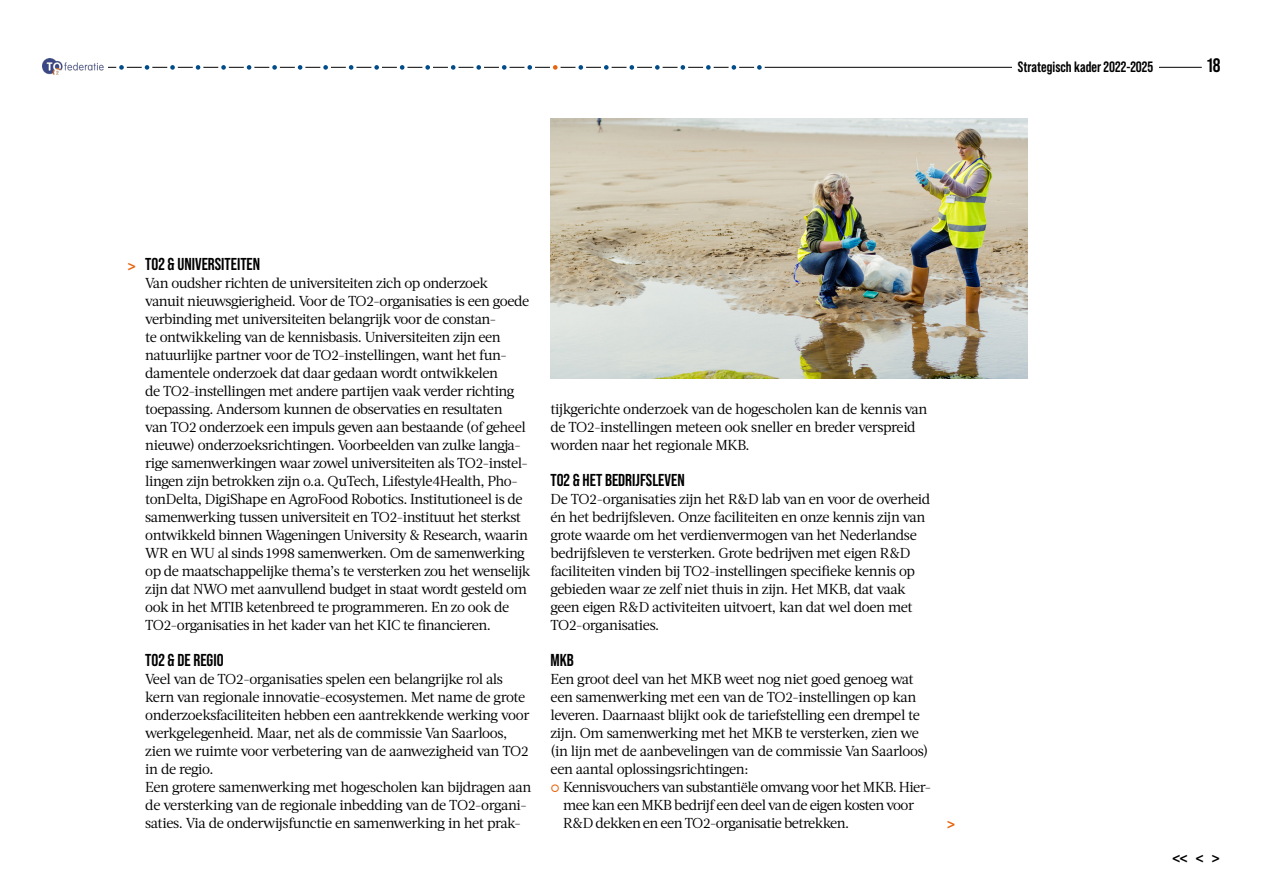
<style>
.page{position:relative;width:1263px;height:893px;background:#fff}
.page>*{position:absolute;margin:0;border:0;box-sizing:border-box;transform-origin:0 0}
.t1{font:700 19.5px "Bebas Neue Pro";color:#000}
.t2{font:18px "Bebas Neue Pro Exp Bd";color:#000}
.t3{font:18px "Bebas Neue Pro Exp Bd";color:#e6650e}
.t4{font:700 17.25px "Bebas Neue Pro";color:#000}
.t5{font:700 15px "Bebas Neue Pro";color:#000}
.t6{font:14.4px/18px "Acta";letter-spacing:-.035em;color:#000}
</style>
<div class="page">
<img style="left:550px;top:118px;width:478px;height:260px">
<hr style="left:68px;top:67px;width:1134px;height:1px;background:#000">
<img style="left:43px;top:58px;width:65px;height:17px">
<div style="left:1012px;top:47px;width:147px;height:31px;background:#fff"></div>
<div style="left:118px;top:64px;width:7px;height:7px;background:#004d8a;border-radius:50%"></div>
<div style="left:116px;top:62px;width:11px;height:11px;border:3px solid #fff;border-radius:50%"></div>
<div style="left:143px;top:64px;width:8px;height:7px;background:#004d8a;border-radius:50%"></div>
<div style="left:142px;top:62px;width:10px;height:11px;border:3px solid #fff;border-radius:50%"></div>
<div style="left:169px;top:64px;width:7px;height:7px;background:#004d8a;border-radius:50%"></div>
<div style="left:167px;top:62px;width:11px;height:11px;border:3px solid #fff;border-radius:50%"></div>
<div style="left:194px;top:64px;width:8px;height:7px;background:#004d8a;border-radius:50%"></div>
<div style="left:193px;top:62px;width:10px;height:11px;border:3px solid #fff;border-radius:50%"></div>
<div style="left:220px;top:64px;width:7px;height:7px;background:#004d8a;border-radius:50%"></div>
<div style="left:218px;top:62px;width:11px;height:11px;border:3px solid #fff;border-radius:50%"></div>
<div style="left:245px;top:64px;width:8px;height:7px;background:#004d8a;border-radius:50%"></div>
<div style="left:244px;top:62px;width:10px;height:11px;border:3px solid #fff;border-radius:50%"></div>
<div style="left:271px;top:64px;width:7px;height:7px;background:#004d8a;border-radius:50%"></div>
<div style="left:269px;top:62px;width:11px;height:11px;border:3px solid #fff;border-radius:50%"></div>
<div style="left:296px;top:64px;width:8px;height:7px;background:#004d8a;border-radius:50%"></div>
<div style="left:295px;top:62px;width:10px;height:11px;border:3px solid #fff;border-radius:50%"></div>
<div style="left:322px;top:64px;width:7px;height:7px;background:#004d8a;border-radius:50%"></div>
<div style="left:320px;top:62px;width:11px;height:11px;border:3px solid #fff;border-radius:50%"></div>
<div style="left:347px;top:64px;width:8px;height:7px;background:#004d8a;border-radius:50%"></div>
<div style="left:346px;top:62px;width:10px;height:11px;border:3px solid #fff;border-radius:50%"></div>
<div style="left:373px;top:64px;width:7px;height:7px;background:#004d8a;border-radius:50%"></div>
<div style="left:371px;top:62px;width:11px;height:11px;border:3px solid #fff;border-radius:50%"></div>
<div style="left:398px;top:64px;width:8px;height:7px;background:#004d8a;border-radius:50%"></div>
<div style="left:397px;top:62px;width:10px;height:11px;border:3px solid #fff;border-radius:50%"></div>
<div style="left:424px;top:64px;width:7px;height:7px;background:#004d8a;border-radius:50%"></div>
<div style="left:422px;top:62px;width:11px;height:11px;border:3px solid #fff;border-radius:50%"></div>
<div style="left:449px;top:64px;width:8px;height:7px;background:#004d8a;border-radius:50%"></div>
<div style="left:448px;top:62px;width:10px;height:11px;border:3px solid #fff;border-radius:50%"></div>
<div style="left:475px;top:64px;width:7px;height:7px;background:#004d8a;border-radius:50%"></div>
<div style="left:473px;top:62px;width:11px;height:11px;border:3px solid #fff;border-radius:50%"></div>
<div style="left:500px;top:64px;width:8px;height:7px;background:#004d8a;border-radius:50%"></div>
<div style="left:499px;top:62px;width:11px;height:11px;border:3px solid #fff;border-radius:50%"></div>
<div style="left:526px;top:64px;width:8px;height:7px;background:#004d8a;border-radius:50%"></div>
<div style="left:524px;top:62px;width:11px;height:11px;border:3px solid #fff;border-radius:50%"></div>
<div style="left:551px;top:64px;width:8px;height:7px;background:#e6650e;border-radius:50%"></div>
<div style="left:550px;top:62px;width:11px;height:11px;border:3px solid #fff;border-radius:50%"></div>
<div style="left:577px;top:64px;width:8px;height:7px;background:#004d8a;border-radius:50%"></div>
<div style="left:575px;top:62px;width:11px;height:11px;border:3px solid #fff;border-radius:50%"></div>
<div style="left:602px;top:64px;width:8px;height:7px;background:#004d8a;border-radius:50%"></div>
<div style="left:601px;top:62px;width:11px;height:11px;border:3px solid #fff;border-radius:50%"></div>
<div style="left:628px;top:64px;width:8px;height:7px;background:#004d8a;border-radius:50%"></div>
<div style="left:626px;top:62px;width:11px;height:11px;border:3px solid #fff;border-radius:50%"></div>
<div style="left:653px;top:64px;width:8px;height:7px;background:#004d8a;border-radius:50%"></div>
<div style="left:652px;top:62px;width:11px;height:11px;border:3px solid #fff;border-radius:50%"></div>
<div style="left:679px;top:64px;width:8px;height:7px;background:#004d8a;border-radius:50%"></div>
<div style="left:677px;top:62px;width:11px;height:11px;border:3px solid #fff;border-radius:50%"></div>
<div style="left:704px;top:64px;width:8px;height:7px;background:#004d8a;border-radius:50%"></div>
<div style="left:703px;top:62px;width:11px;height:11px;border:3px solid #fff;border-radius:50%"></div>
<div style="left:730px;top:64px;width:8px;height:7px;background:#004d8a;border-radius:50%"></div>
<div style="left:728px;top:62px;width:11px;height:11px;border:3px solid #fff;border-radius:50%"></div>
<div style="left:755px;top:64px;width:8px;height:7px;background:#004d8a;border-radius:50%"></div>
<div style="left:754px;top:62px;width:11px;height:11px;border:3px solid #fff;border-radius:50%"></div>
<p class="t5" style="left:1018px;top:58px;width:137px">Strategisch kader 2022-2025</p>
<h1 class="t1" style="left:1207px;top:54px;width:15px">18</h1>
<p class="t3" style="left:127px;top:254px;width:11px">&gt;</p>
<p class="t4" style="left:145px;top:254px;width:116px">TO2 &amp; UNIVERSITEITEN</p>
<p class="t6" style="left:145px;top:274px;width:387px">Van oudsher richten de universiteiten zich op onderzoek vanuit nieuwsgierigheid. Voor de TO2-organisaties is een goede verbinding met universiteiten belangrijk voor de constan-<br>te ontwikkeling van de kennisbasis. Universiteiten zijn een natuurlijke partner voor de TO2-instellingen, want het fun&shy;damentele onderzoek dat daar gedaan wordt ontwikkelen<br>de TO2-instellingen met andere partijen vaak verder richting toepassing. Andersom kunnen de observaties en resultaten<br>van TO2 onderzoek een impuls geven aan bestaande (of geheel nieuwe) onderzoeksrichtingen. Voorbeelden van zulke langja&shy;rige samenwerkingen waar zowel universiteiten als TO2-instel&shy;lingen zijn betrokken zijn o.a. QuTech, Lifestyle4Health, Pho&shy;tonDelta, DigiShape en AgroFood Robotics. Institutioneel is de samenwerking tussen universiteit en TO2-instituut het sterkst ontwikkeld binnen Wageningen University &amp; Research, waarin WR en WU al sinds 1998 samenwerken. Om de samenwerking op de maatschappelijke thema’s te versterken zou het wenselijk zijn dat NWO met aanvullend budget in staat wordt gesteld om ook in het MTIB ketenbreed te programmeren. En zo ook de TO2-organisaties in het kader van het KIC te financieren.</p>
<p class="t4" style="left:145px;top:650px;width:80px">TO2 &amp; DE REGIO</p>
<p class="t6" style="left:145px;top:670px;width:387px">Veel van de TO2-organisaties spelen een belangrijke rol als kern van regionale innovatie-ecosystemen. Met name de grote onderzoeksfaciliteiten hebben een aantrekkende werking voor werkgelegenheid. Maar, net als de commissie Van Saarloos, zien we ruimte voor verbetering van de aanwezigheid van TO2 in de regio.<br>Een grotere samenwerking met hogescholen kan bijdragen aan de versterking van de regionale inbedding van de TO2-organi&shy;saties. Via de onderwijsfunctie en samenwerking in het prak-</p>
<p class="t6" style="left:550px;top:400px;width:378px">tijkgerichte onderzoek van de hogescholen kan de kennis van de TO2-instellingen meteen ook sneller en breder verspreid worden naar het regionale MKB.</p>
<p class="t4" style="left:550px;top:470px;width:136px">TO2 &amp; HET BEDRIJFSLEVEN</p>
<p class="t6" style="left:550px;top:490px;width:381px">De TO2-organisaties zijn het R&amp;D lab van en voor de overheid én het bedrijfsleven. Onze faciliteiten en onze kennis zijn van grote waarde om het verdienvermogen van het Nederlandse bedrijfsleven te versterken. Grote bedrijven met eigen R&amp;D faciliteiten vinden bij TO2-instellingen specifieke kennis op gebieden waar ze zelf niet thuis in zijn. Het MKB, dat vaak geen eigen R&amp;D activiteiten uitvoert, kan dat wel doen met TO2-organisaties.</p>
<p class="t4" style="left:550px;top:650px;width:25px">MKB</p>
<p class="t6" style="left:550px;top:670px;width:379px">Een groot deel van het MKB weet nog niet goed genoeg wat een samenwerking met een van de TO2-instellingen op kan leveren. Daarnaast blijkt ook de tariefstelling een drempel te zijn. Om samenwerking met het MKB te versterken, zien we (in lijn met de aanbevelingen van de commissie Van Saarloos) een aantal oplossingsrichtingen:</p>
<p class="t6" style="left:563px;top:778px;width:369px">Kennisvouchers van substantiële omvang voor het MKB. Hier&shy;mee kan een MKB bedrijf een deel van de eigen kosten voor<br>R&amp;D dekken en een TO2-organisatie betrekken.</p>
<p class="t3" style="left:946px;top:812px;width:11px">&gt;</p>
<p class="t2" style="left:1172px;top:847px;width:50px">&lt;&lt;&lt;&gt;</p>
</div>
